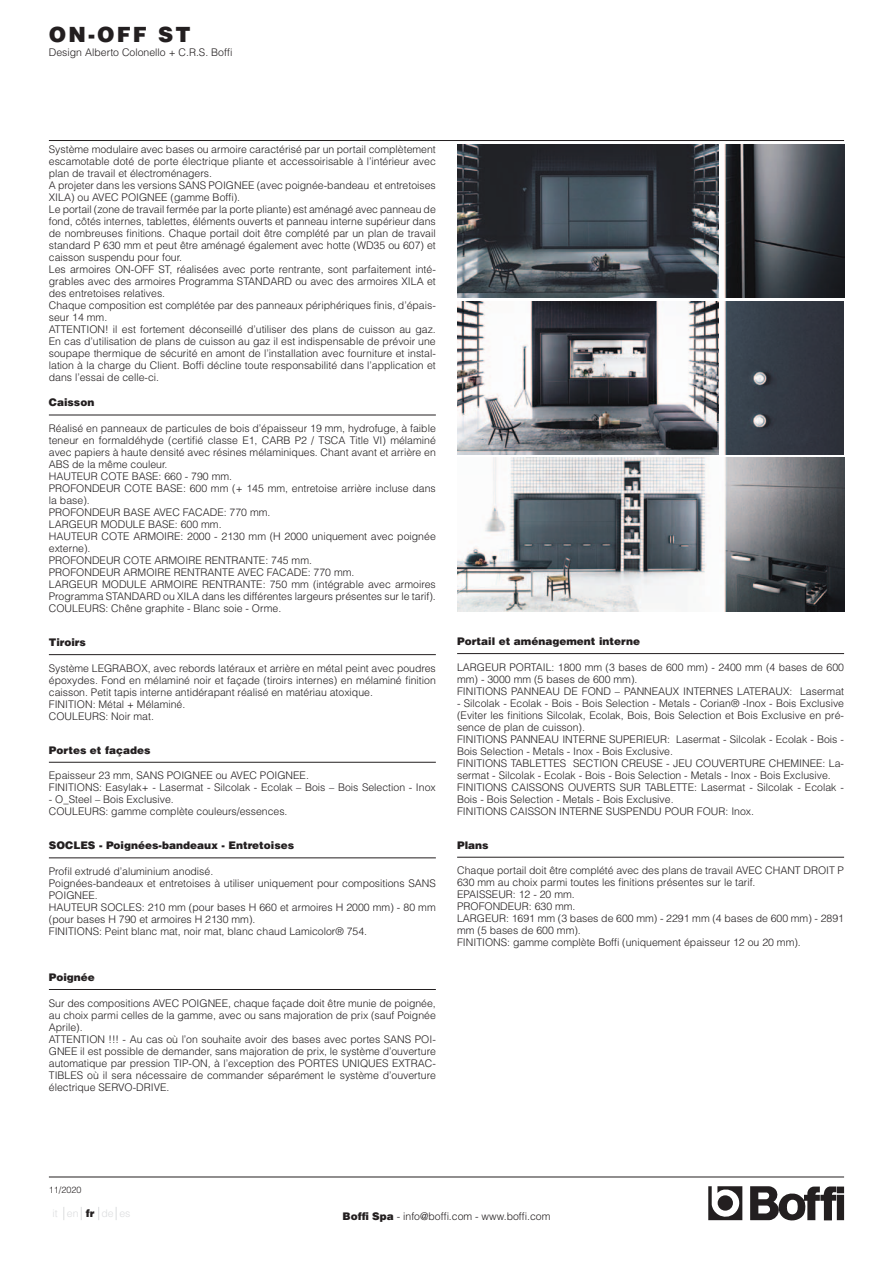
<style>
.page{position:relative;width:893px;height:1263px;background:#fff}
.page>*{position:absolute;margin:0;border:0;box-sizing:border-box;transform-origin:0 0}
.t1{font:900 21px "Helvetica";letter-spacing:.1em;color:#231f20}
.t2{font:300 10.5px/12px "Helvetica";color:#231f20}
.t3{font:900 10.5px "Helvetica";color:#231f20}
.t4{font:300 10.5px "Helvetica";color:#dcdddf}
.t5{font:300 9px "Helvetica";color:#231f20}
.s1{font-weight:900;color:#231f20}
.s2{font-weight:900}
</style>
<div class="page">
<hr style="left:49px;top:1177px;width:795px;height:1px;background:#231f20">
<svg style="left:708px;top:1186px;width:34px;height:34px"></svg>
<div style="left:718px;top:1195px;width:15px;height:15px;background:#231f20;border-radius:50%"></div>
<svg style="left:750px;top:1186px;width:94px;height:34px"></svg>
<svg style="left:64px;top:1207px;width:1px;height:13px"></svg>
<svg style="left:81px;top:1207px;width:1px;height:13px"></svg>
<svg style="left:98px;top:1207px;width:1px;height:13px"></svg>
<svg style="left:116px;top:1207px;width:1px;height:13px"></svg>
<img style="left:457px;top:145px;width:387px;height:153px">
<img style="left:457px;top:301px;width:387px;height:153px">
<img style="left:457px;top:458px;width:387px;height:153px">
<hr style="left:49px;top:415px;width:387px;height:1px;background:#231f20">
<hr style="left:49px;top:654px;width:387px;height:1px;background:#231f20">
<hr style="left:49px;top:762px;width:387px;height:1px;background:#231f20">
<hr style="left:49px;top:858px;width:387px;height:1px;background:#231f20">
<hr style="left:49px;top:989px;width:387px;height:1px;background:#231f20">
<hr style="left:457px;top:653px;width:387px;height:1px;background:#231f20">
<hr style="left:457px;top:857px;width:387px;height:1px;background:#231f20">
<hr style="left:49px;top:140px;width:795px;height:1px;background:#231f20">
<h1 class="t1" style="left:49px;top:25px;width:143px">ON-OFF ST</h1>
<p class="t2" style="left:49px;top:47px;width:185px">Design Alberto Colonello + C.R.S. Boffi</p>
<p class="t2" style="left:49px;top:144px;width:388px">Système modulaire avec bases ou armoire caractérisé par un portail complètement escamotable doté de porte électrique pliante et accessoirisable à l’intérieur avec plan de travail et électroménagers.<br>A projeter dans les versions SANS POIGNEE (avec poignée-bandeau et entretoises XILA) ou AVEC POIGNEE (gamme Boffi).<br>Le portail (zone de travail fermée par la porte pliante) est aménagé avec panneau de fond, côtés internes, tablettes, éléments ouverts et panneau interne supérieur dans de nombreuses finitions. Chaque portail doit être complété par un plan de travail standard P 630 mm et peut être aménagé également avec hotte (WD35 ou 607) et caisson suspendu pour four.<br>Les armoires ON-OFF ST, réalisées avec porte rentrante, sont parfaitement inté&shy;grables avec des armoires Programma STANDARD ou avec des armoires XILA et des entretoises relatives.<br>Chaque composition est complétée par des panneaux périphériques finis, d’épais&shy;seur 14 mm.<br>ATTENTION! il est fortement déconseillé d’utiliser des plans de cuisson au gaz.<br>En cas d’utilisation de plans de cuisson au gaz il est indispensable de prévoir une soupape thermique de sécurité en amont de l’installation avec fourniture et instal&shy;lation à la charge du Client. Boffi décline toute responsabilité dans l’application et dans l’essai de celle-ci.</p>
<p class="t3" style="left:49px;top:398px;width:47px">Caisson</p>
<p class="t2" style="left:49px;top:423px;width:388px">Réalisé en panneaux de particules de bois d’épaisseur 19 mm, hydrofuge, à faible teneur en formaldéhyde (certifié classe E1, CARB P2 / TSCA Title VI) mélaminé avec papiers à haute densité avec résines mélaminiques. Chant avant et arrière en ABS de la même couleur.<br>HAUTEUR COTE BASE: 660 - 790 mm.<br>PROFONDEUR COTE BASE: 600 mm (+ 145 mm, entretoise arrière incluse dans la base).<br>PROFONDEUR BASE AVEC FACADE: 770 mm.<br>LARGEUR MODULE BASE: 600 mm.<br>HAUTEUR COTE ARMOIRE: 2000 - 2130 mm (H 2000 uniquement avec poignée externe).<br>PROFONDEUR COTE ARMOIRE RENTRANTE: 745 mm.<br>PROFONDEUR ARMOIRE RENTRANTE AVEC FACADE: 770 mm.<br>LARGEUR MODULE ARMOIRE RENTRANTE: 750 mm (intégrable avec armoires Programma STANDARD ou XILA dans les différentes largeurs présentes sur le tarif).<br>COULEURS: Chêne graphite - Blanc soie - Orme.</p>
<p class="t3" style="left:49px;top:637px;width:39px">Tiroirs</p>
<p class="t2" style="left:49px;top:663px;width:388px">Système LEGRABOX, avec rebords latéraux et arrière en métal peint avec poudres époxydes. Fond en mélaminé noir et façade (tiroirs internes) en mélaminé finition caisson. Petit tapis interne antidérapant réalisé en matériau atoxique.<br>FINITION: Métal + Mélaminé.<br>COULEURS: Noir mat.</p>
<p class="t3" style="left:49px;top:745px;width:103px">Portes et façades</p>
<p class="t2" style="left:49px;top:770px;width:388px">Epaisseur 23 mm, SANS POIGNEE ou AVEC POIGNEE.<br>FINITIONS: Easylak+ - Lasermat - Silcolak - Ecolak – Bois – Bois Selection - Inox</p>
<p class="t2" style="left:49px;top:794px;width:240px">- O_Steel – Bois Exclusive.<br>COULEURS: gamme complète couleurs/essences.</p>
<p class="t3" style="left:49px;top:840px;width:247px">SOCLES - Poignées-bandeaux - Entretoises</p>
<p class="t2" style="left:49px;top:866px;width:388px">Profil extrudé d’aluminium anodisé.<br>Poignées-bandeaux et entretoises à utiliser uniquement pour compositions SANS POIGNEE.<br>HAUTEUR SOCLES: 210 mm (pour bases H 660 et armoires H 2000 mm) - 80 mm (pour bases H 790 et armoires H 2130 mm).<br>FINITIONS: Peint blanc mat, noir mat, blanc chaud Lamicolor® 754.</p>
<p class="t3" style="left:49px;top:972px;width:48px">Poignée</p>
<p class="t2" style="left:49px;top:997px;width:388px">Sur des compositions AVEC POIGNEE, chaque façade doit être munie de poignée, au choix parmi celles de la gamme, avec ou sans majoration de prix (sauf Poignée Aprile).<br>ATTENTION !!! - Au cas où l’on souhaite avoir des bases avec portes SANS POI-GNEE il est possible de demander, sans majoration de prix, le système d’ouverture automatique par pression TIP-ON, à l’exception des PORTES UNIQUES EXTRAC-TIBLES où il sera nécessaire de commander séparément le système d’ouverture électrique SERVO-DRIVE.</p>
<p class="t3" style="left:457px;top:636px;width:184px">Portail et aménagement interne</p>
<p class="t2" style="left:457px;top:661px;width:388px">LARGEUR PORTAIL: 1800 mm (3 bases de 600 mm) - 2400 mm (4 bases de 600 mm) - 3000 mm (5 bases de 600 mm).<br>FINITIONS PANNEAU DE FOND – PANNEAUX INTERNES LATERAUX: Lasermat</p>
<p class="t2" style="left:457px;top:697px;width:388px">- Silcolak - Ecolak - Bois - Bois Selection - Metals - Corian® -Inox - Bois Exclusive (Eviter les finitions Silcolak, Ecolak, Bois, Bois Selection et Bois Exclusive en pré&shy;sence de plan de cuisson).<br>FINITIONS PANNEAU INTERNE SUPERIEUR: Lasermat - Silcolak - Ecolak - Bois - Bois Selection - Metals - Inox - Bois Exclusive.<br>FINITIONS TABLETTES SECTION CREUSE - JEU COUVERTURE CHEMINEE: La&shy;sermat - Silcolak - Ecolak - Bois - Bois Selection - Metals - Inox - Bois Exclusive.<br>FINITIONS CAISSONS OUVERTS SUR TABLETTE: Lasermat - Silcolak - Ecolak - Bois - Bois Selection - Metals - Bois Exclusive.<br>FINITIONS CAISSON INTERNE SUSPENDU POUR FOUR: Inox.</p>
<p class="t3" style="left:457px;top:840px;width:33px">Plans</p>
<p class="t2" style="left:457px;top:865px;width:388px">Chaque portail doit être complété avec des plans de travail AVEC CHANT DROIT P 630 mm au choix parmi toutes les finitions présentes sur le tarif.<br>EPAISSEUR: 12 - 20 mm.<br>PROFONDEUR: 630 mm.<br>LARGEUR: 1691 mm (3 bases de 600 mm) - 2291 mm (4 bases de 600 mm) - 2891 mm (5 bases de 600 mm).<br>FINITIONS: gamme complète Boffi (uniquement épaisseur 12 ou 20 mm).</p>
<p class="t5" style="left:49px;top:1186px;width:34px">11/2020</p>
<p class="t4" style="left:53px;top:1209px;width:79px">it en <span class="s1">fr</span> de es</p>
<p class="t2" style="left:342px;top:1211px;width:209px"><span class="s2">Boffi Spa</span> - info@boffi.com - www.boffi.com</p>
</div>
